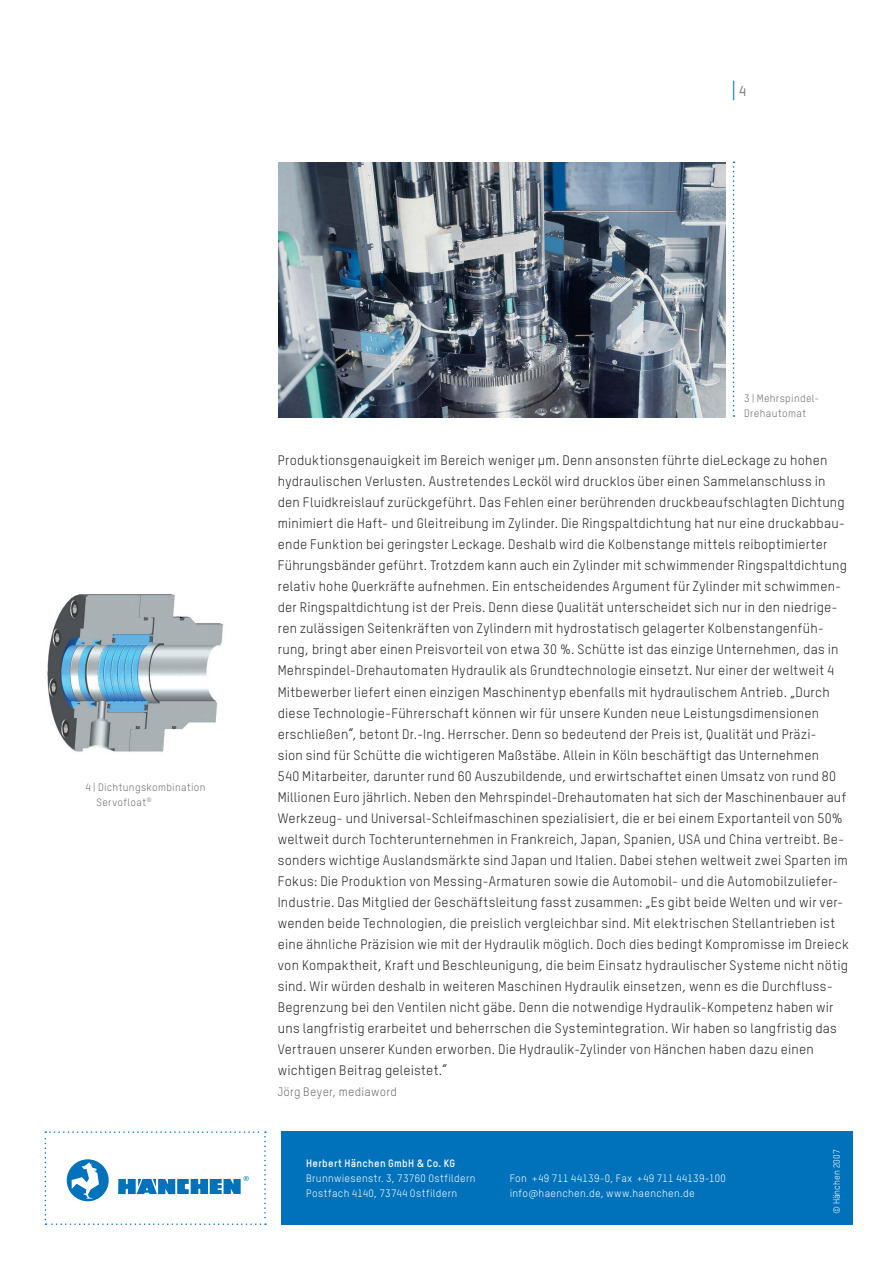
<style>
.page{position:relative;width:893px;height:1263px;background:#fff}
.page>*{position:absolute;margin:0;border:0;box-sizing:border-box;transform-origin:0 0}
.t1{font:500 24.15px "TSTAR";color:#0072bc;scale:.59 1}
._5_copy{font:13.5px/21px "TSTAR";letter-spacing:.015em;color:#262324}
._5_copy-2{font:12px "TSTAR";letter-spacing:.02em;color:#6c6d70}
.BU-Kasten{font:10.5px "TSTAR";letter-spacing:.035em;color:#fff}
._9_BUs{font:10.5px/15px "TSTAR";letter-spacing:.035em;color:#6c6d70}
.BU-Kasten-2{font:700 10.5px "TSTAR";letter-spacing:.03em;color:#fff}
._036_KENN{font:9px "TSTAR";color:#fff}
.s1{font-size:14.25px;color:#7c7e81}
.s2{font-family:"DIN Pro";font-weight:500}
.s3{font-family:"DIN Pro";font-weight:300}
</style>
<div class="page">
<svg style="left:733px;top:162px;width:1px;height:255px"></svg>
<div style="left:281px;top:1131px;width:571px;height:94px;background:#0072bc"></div>
<svg style="left:45px;top:1131px;width:221px;height:94px"></svg>
<img style="left:47px;top:594px;width:177px;height:158px">
<img style="left:279px;top:163px;width:446px;height:255px">
<h1 class="t1" style="left:732px;top:76px;width:25px">| <span class="s1">4</span></h1>
<p class="_9_BUs" style="left:85px;top:779px;width:122px">4 | Dichtungskombination</p>
<p class="_9_BUs" style="left:97px;top:794px;width:57px">Servofloat<sup>®</sup></p>
<p class="_9_BUs" style="left:744px;top:390px;width:77px">3 | Mehrspindel-<br>Drehautomat</p>
<p class="_5_copy" style="left:278px;top:450px;width:571px">Produktionsgenauigkeit im Bereich weniger μm. Denn ansonsten führte dieLeckage zu hohen hydraulischen Verlusten. Austretendes Lecköl wird drucklos über einen Sammelanschluss in den Fluidkreislauf zurückgeführt. Das Fehlen einer berührenden druckbeaufschlagten Dichtung minimiert die Haft- und Gleitreibung im Zylinder. Die Ringspaltdichtung hat nur eine druckabbau&shy;ende Funktion bei geringster Leckage. Deshalb wird die Kolbenstange mittels reiboptimierter Führungsbänder geführt. Trotzdem kann auch ein Zylinder mit schwimmender Ringspaltdichtung relativ hohe Querkräfte aufnehmen. Ein entscheidendes Argument für Zylinder mit schwimmen&shy;der Ringspaltdichtung ist der Preis. Denn diese Qualität unterscheidet sich nur in den niedrige&shy;ren zulässigen Seitenkräften von Zylindern mit hydrostatisch gelagerter Kolbenstangenfüh&shy;rung, bringt aber einen Preisvorteil von etwa 30 %. Schütte ist das einzige Unternehmen, das in Mehrspindel-Drehautomaten Hydraulik als Grundtechnologie einsetzt. Nur einer der weltweit 4<br>Mitbewerber liefert einen einzigen Maschinentyp ebenfalls mit hydraulischem Antrieb. „Durch diese Technologie-Führerschaft können wir für unsere Kunden neue Leistungsdimensionen erschließen“, betont Dr.-Ing. Herrscher. Denn so bedeutend der Preis ist, Qualität und Präzi-<br>sion sind für Schütte die wichtigeren Maßstäbe. Allein in Köln beschäftigt das Unternehmen<br>540 Mitarbeiter, darunter rund 60 Auszubildende, und erwirtschaftet einen Umsatz von rund 80<br>Millionen Euro jährlich. Neben den Mehrspindel-Drehautomaten hat sich der Maschinenbauer auf Werkzeug- und Universal-Schleifmaschinen spezialisiert, die er bei einem Exportanteil von 50% weltweit durch Tochterunternehmen in Frankreich, Japan, Spanien, USA und China vertreibt. Be&shy;sonders wichtige Auslandsmärkte sind Japan und Italien. Dabei stehen weltweit zwei Sparten im Fokus: Die Produktion von Messing-Armaturen sowie die Automobil- und die Automobilzuliefer-</p>
<p class="_5_copy" style="left:278px;top:891px;width:572px">Industrie. Das Mitglied der Geschäftsleitung fasst zusammen: „Es gibt beide Welten und wir ver&shy;wenden beide Technologien, die preislich vergleichbar sind. Mit elektrischen Stellantrieben ist eine ähnliche Präzision wie mit der Hydraulik möglich. Doch dies bedingt Kompromisse im Dreieck von Kompaktheit, Kraft und Beschleunigung, die beim Einsatz hydraulischer Systeme nicht nötig sind. Wir würden deshalb in weiteren Maschinen Hydraulik einsetzen, wenn es die Durchfluss-Begrenzung bei den Ventilen nicht gäbe. Denn die notwendige Hydraulik-Kompetenz haben wir uns langfristig erarbeitet und beherrschen die Systemintegration. Wir haben so langfristig das Vertrauen unserer Kunden erworben. Die Hydraulik-Zylinder von Hänchen haben dazu einen wichtigen Beitrag geleistet.“</p>
<p class="_5_copy-2" style="left:278px;top:1084px;width:121px">Jörg Beyer, mediaword</p>
<p class="BU-Kasten-2" style="left:306px;top:1157px;width:151px">Herbert Hänchen GmbH <span class="s2">&amp;</span> Co. KG</p>
<p class="BU-Kasten" style="left:306px;top:1172px;width:171px">Brunnwiesenstr. 3, 73760 Ostfildern</p>
<p class="BU-Kasten" style="left:306px;top:1187px;width:153px">Postfach 4140, 73744 Ostfildern</p>
<p class="BU-Kasten" style="left:510px;top:1172px;width:218px">Fon +49 711 44139-0, Fax +49 711 44139-100</p>
<p class="BU-Kasten" style="left:510px;top:1187px;width:186px">info<span class="s3">@</span>haenchen.de, www.haenchen.de</p>
<p class="_036_KENN" style="left:831px;top:1214px;width:66px;rotate:-90deg">© Hänchen 2007</p>
</div>
